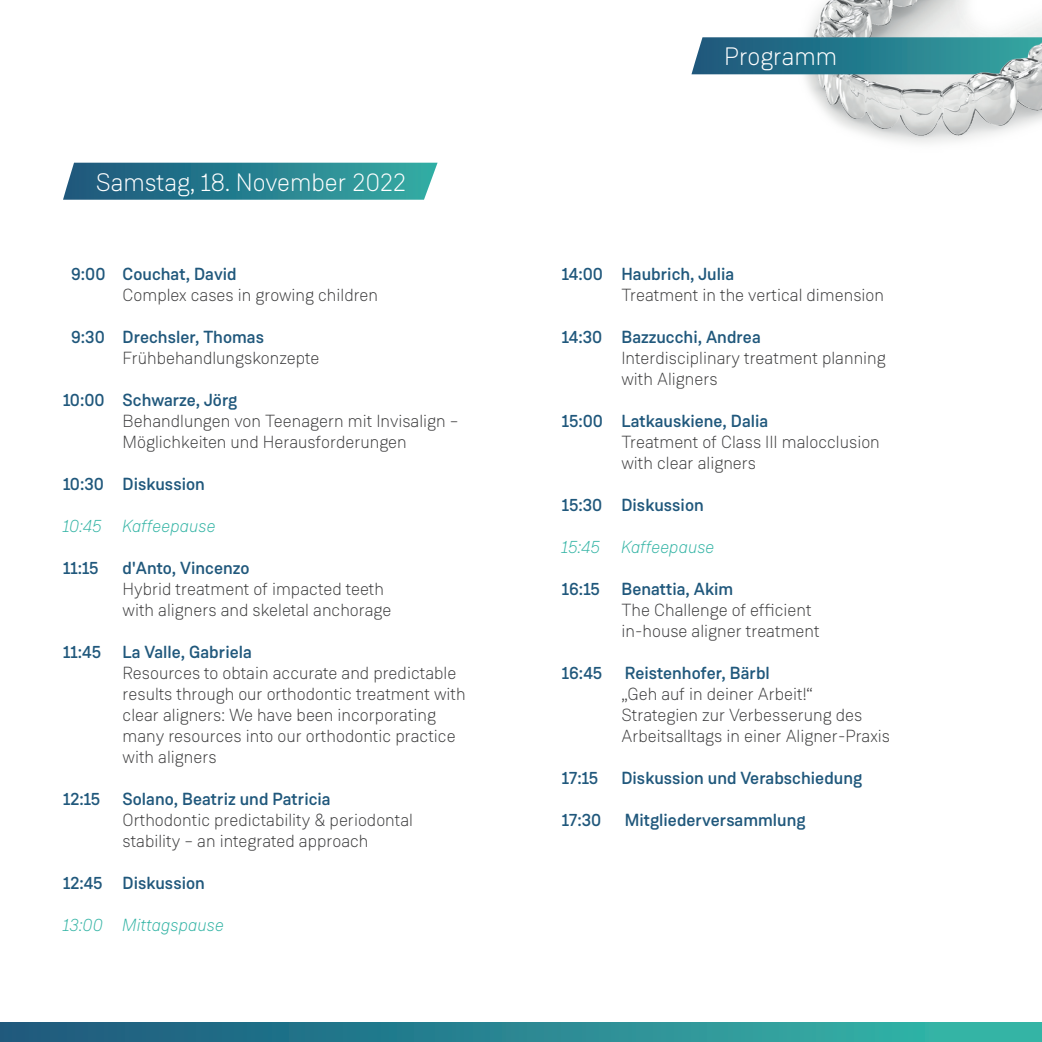
<style>
.page{position:relative;width:1042px;height:1042px;background:#fff}
.page>*{position:absolute;margin:0;border:0;box-sizing:border-box;transform-origin:0 0}
.t1{font:300 25.2px "Weissenhof Grotesk";color:#fff}
.t2{font:300 17.5px/21px "Weissenhof Grotesk";color:#3e3e3f}
.t3{font:500 17.5px "Weissenhof Grotesk";color:#20587c}
.t4{font:italic 300 17.5px "Weissenhof Grotesk";color:#34b4a5}
</style>
<div class="page">
<div style="left:0;top:1022px;width:1042px;height:20px;background:linear-gradient(to right,#1c577c,#37baa9)"></div>
<img style="left:787px;top:0;width:173px;height:138px">
<svg style="left:691px;top:37px;width:269px;height:37px;background:#2a778c"></svg>
<img style="left:960px;top:0;width:82px;height:138px">
<svg style="left:63px;top:163px;width:374px;height:37px;background:#2f8493"></svg>
<h1 class="t1" style="left:96px;top:167px;width:312px">Samstag, 18. November 2022</h1>
<p class="t3" style="left:71px;top:263px;width:167px">9:00 Couchat, David</p>
<p class="t2" style="left:123px;top:284px;width:257px">Complex cases in growing children</p>
<p class="t3" style="left:71px;top:326px;width:194px">9:30 Drechsler, Thomas</p>
<p class="t2" style="left:123px;top:347px;width:198px">Frühbehandlungskonzepte</p>
<p class="t3" style="left:63px;top:389px;width:176px">10:00 Schwarze, Jörg</p>
<p class="t2" style="left:123px;top:410px;width:337px">Behandlungen von Teenagern mit Invisalign –<br>Möglichkeiten und Herausforderungen</p>
<p class="t3" style="left:63px;top:473px;width:143px">10:30 Diskussion</p>
<p class="t4" style="left:63px;top:516px;width:154px">10:45 Kaffeepause</p>
<p class="t3" style="left:63px;top:557px;width:37px">11:15</p>
<p class="t3" style="left:123px;top:557px;width:128px">d'Anto, Vincenzo</p>
<p class="t2" style="left:123px;top:578px;width:270px">Hybrid treatment of impacted teeth with aligners and skeletal anchorage</p>
<p class="t3" style="left:63px;top:641px;width:190px">11:45 La Valle, Gabriela</p>
<p class="t2" style="left:123px;top:662px;width:345px">Resources to obtain accurate and predictable results through our orthodontic treatment with clear aligners: We have been incorporating many resources into our orthodontic practice with aligners</p>
<p class="t3" style="left:63px;top:788px;width:39px">12:15</p>
<p class="t3" style="left:123px;top:788px;width:210px">Solano, Beatriz und Patricia</p>
<p class="t2" style="left:123px;top:809px;width:292px">Orthodontic predictability &amp; periodontal stability – an integrated approach</p>
<p class="t3" style="left:63px;top:872px;width:143px">12:45 Diskussion</p>
<p class="t4" style="left:63px;top:915px;width:163px">13:00 Mittagspause</p>
<h1 class="t1" style="left:724px;top:42px;width:115px">Programm</h1>
<p class="t3" style="left:562px;top:263px;width:174px">14:00 Haubrich, Julia</p>
<p class="t2" style="left:621px;top:284px;width:264px">Treatment in the vertical dimension</p>
<p class="t3" style="left:562px;top:326px;width:200px">14:30 Bazzucchi, Andrea</p>
<p class="t2" style="left:621px;top:347px;width:266px">Interdisciplinary treatment planning with Aligners</p>
<p class="t3" style="left:562px;top:410px;width:208px">15:00 Latkauskiene, Dalia</p>
<p class="t2" style="left:621px;top:431px;width:260px">Treatment of Class III malocclusion with clear aligners</p>
<p class="t3" style="left:562px;top:494px;width:143px">15:30 Diskussion</p>
<p class="t4" style="left:562px;top:537px;width:154px">15:45 Kaffeepause</p>
<p class="t3" style="left:562px;top:578px;width:173px">16:15 Benattia, Akim</p>
<p class="t2" style="left:621px;top:599px;width:200px">The Challenge of efficient in-house aligner treatment</p>
<p class="t3" style="left:562px;top:662px;width:42px">16:45</p>
<p class="t3" style="left:625px;top:662px;width:146px">Reistenhofer, Bärbl</p>
<p class="t2" style="left:621px;top:683px;width:270px">„Geh auf in deiner Arbeit!“<br>Strategien zur Verbesserung des<br>Arbeitsalltags in einer Aligner-Praxis</p>
<p class="t3" style="left:562px;top:767px;width:38px">17:15</p>
<p class="t3" style="left:621px;top:767px;width:242px">Diskussion und Verabschiedung</p>
<p class="t3" style="left:562px;top:809px;width:41px">17:30</p>
<p class="t3" style="left:625px;top:809px;width:182px">Mitgliederversammlung</p>
</div>
